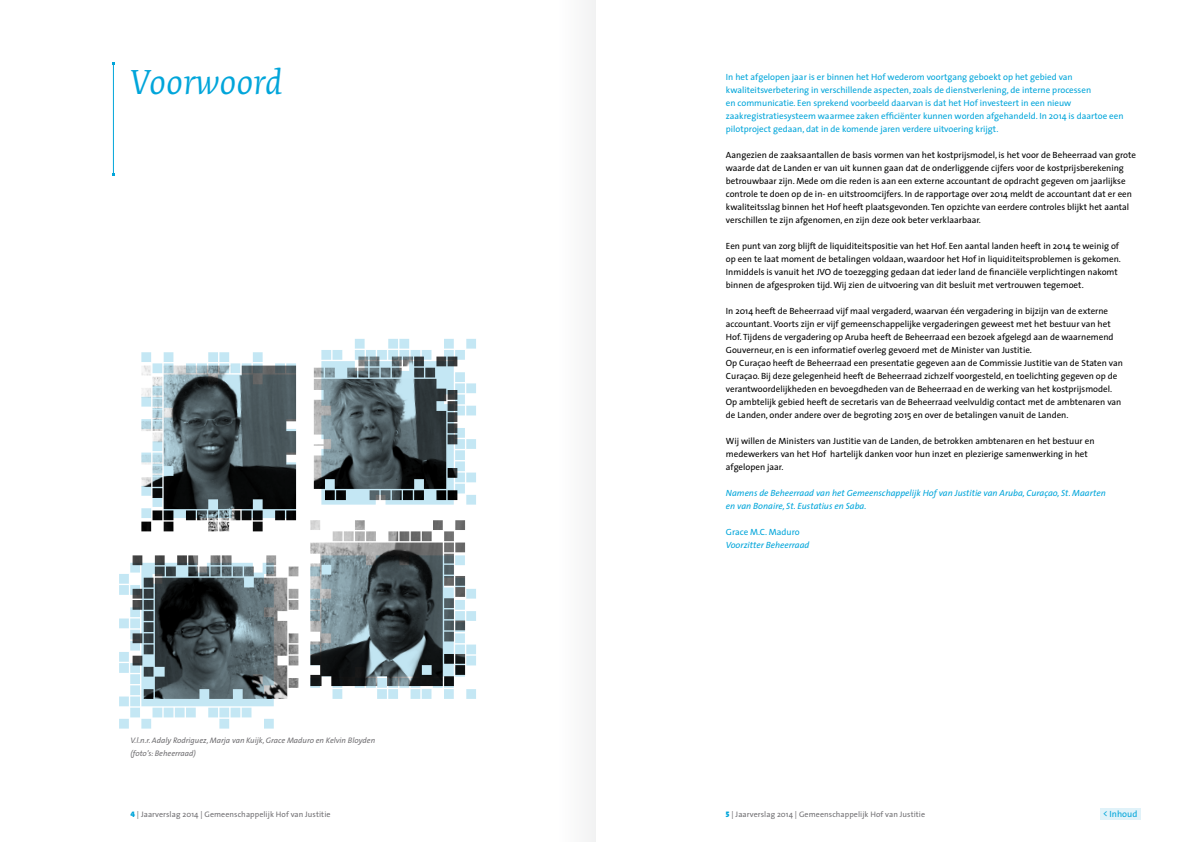
<style>
.page{position:relative;width:1191px;height:842px;background:#fff}
.page>*{position:absolute;margin:0;border:0;box-sizing:border-box;transform-origin:0 0}
.t1{font:36px "Collis Italic Bib";color:#00a5da}
.t2{font:9px/13px "The Sans";color:#000}
.t3{font:9px/13px "The Sans";color:#00a5da}
.t4{font:italic 9px/13px "The Sans";color:#00a5da}
.t5{font:8px "The Sans";letter-spacing:.01em;color:#717073}
.t6{font:italic 8px/13px "The Sans";color:#717073}
.s1{font-family:"The Sans Black Caps";color:#00a5da}
</style>
<div class="page">
<div style="left:547px;top:0;width:48px;height:842px;background:#fafafa"></div>
<div style="left:1099px;top:808px;width:41px;height:11px;background:#e0f2f9"></div>
<hr style="left:113px;top:63px;width:1px;height:112px;background:#00a5da">
<svg style="left:141px;top:352px;width:155px;height:179px"></svg>
<svg style="left:310px;top:520px;width:166px;height:179px"></svg>
<svg style="left:314px;top:339px;width:162px;height:166px"></svg>
<svg style="left:119px;top:555px;width:179px;height:174px"></svg>
<h1 class="t1" style="left:130px;top:67px;width:154px">Voorwoord</h1>
<p class="t6" style="left:130px;top:734px;width:246px">V.l.n.r. Adaly Rodriguez, Marja van Kuijk, Grace Maduro en Kelvin Bloyden (foto’s: Beheerraad)</p>
<p class="t3" style="left:726px;top:71px;width:399px">In het afgelopen jaar is er binnen het Hof wederom voortgang geboekt op het gebied van kwaliteitsverbetering in verschillende aspecten, zoals de dienstverlening, de interne processen<br>en communicatie. Een sprekend voorbeeld daarvan is dat het Hof investeert in een nieuw zaakregistratiesysteem waarmee zaken efficiënter kunnen worden afgehandeld. In 2014 is daartoe een pilotproject gedaan, dat in de komende jaren verdere uitvoering krijgt.</p>
<p class="t2" style="left:726px;top:149px;width:412px">Aangezien de zaaksaantallen de basis vormen van het kostprijsmodel, is het voor de Beheerraad van grote waarde dat de Landen er van uit kunnen gaan dat de onderliggende cijfers voor de kostprijsberekening betrouwbaar zijn. Mede om die reden is aan een externe accountant de opdracht gegeven om jaarlijkse controle te doen op de in- en uitstroomcijfers. In de rapportage over 2014 meldt de accountant dat er een kwaliteitsslag binnen het Hof heeft plaatsgevonden. Ten opzichte van eerdere controles blijkt het aantal verschillen te zijn afgenomen, en zijn deze ook beter verklaarbaar.</p>
<p class="t2" style="left:726px;top:240px;width:396px">Een punt van zorg blijft de liquiditeitspositie van het Hof. Een aantal landen heeft in 2014 te weinig of op een te laat moment de betalingen voldaan, waardoor het Hof in liquiditeitsproblemen is gekomen.<br>Inmiddels is vanuit het JVO de toezegging gedaan dat ieder land de financiële verplichtingen nakomt binnen de afgesproken tijd. Wij zien de uitvoering van dit besluit met vertrouwen tegemoet.</p>
<p class="t2" style="left:726px;top:304px;width:398px">In 2014 heeft de Beheerraad vijf maal vergaderd, waarvan één vergadering in bijzijn van de externe accountant. Voorts zijn er vijf gemeenschappelijke vergaderingen geweest met het bestuur van het Hof. Tijdens de vergadering op Aruba heeft de Beheerraad een bezoek afgelegd aan de waarnemend Gouverneur, en is een informatief overleg gevoerd met de Minister van Justitie.<br>Op Curaçao heeft de Beheerraad een presentatie gegeven aan de Commissie Justitie van de Staten van Curaçao. Bij deze gelegenheid heeft de Beheerraad zichzelf voorgesteld, en toelichting gegeven op de verantwoordelijkheden en bevoegdheden van de Beheerraad en de werking van het kostprijsmodel.<br>Op ambtelijk gebied heeft de secretaris van de Beheerraad veelvuldig contact met de ambtenaren van de Landen, onder andere over de begroting 2015 en over de betalingen vanuit de Landen.</p>
<p class="t2" style="left:726px;top:434px;width:370px">Wij willen de Ministers van Justitie van de Landen, de betrokken ambtenaren en het bestuur en medewerkers van het Hof hartelijk danken voor hun inzet en plezierige samenwerking in het afgelopen jaar.</p>
<p class="t4" style="left:726px;top:486px;width:381px">Namens de Beheerraad van het Gemeenschappelijk Hof van Justitie van Aruba, Curaçao, St. Maarten en van Bonaire, St. Eustatius en Saba.</p>
<p class="t3" style="left:726px;top:525px;width:75px">Grace M.C. Maduro</p>
<p class="t4" style="left:726px;top:538px;width:85px">Voorzitter Beheerraad</p>
<p class="t5" style="left:130px;top:807px;width:202px"><span class="s1">4</span> | Jaarverslag 2014 | Gemeenschappelijk Hof van Justitie</p>
<p class="t5" style="left:726px;top:807px;width:201px"><span class="s1">5</span> | Jaarverslag 2014 | Gemeenschappelijk Hof van Justitie</p>
<p class="t3" style="left:1103px;top:807px;width:36px">&lt; Inhoud</p>
</div>
